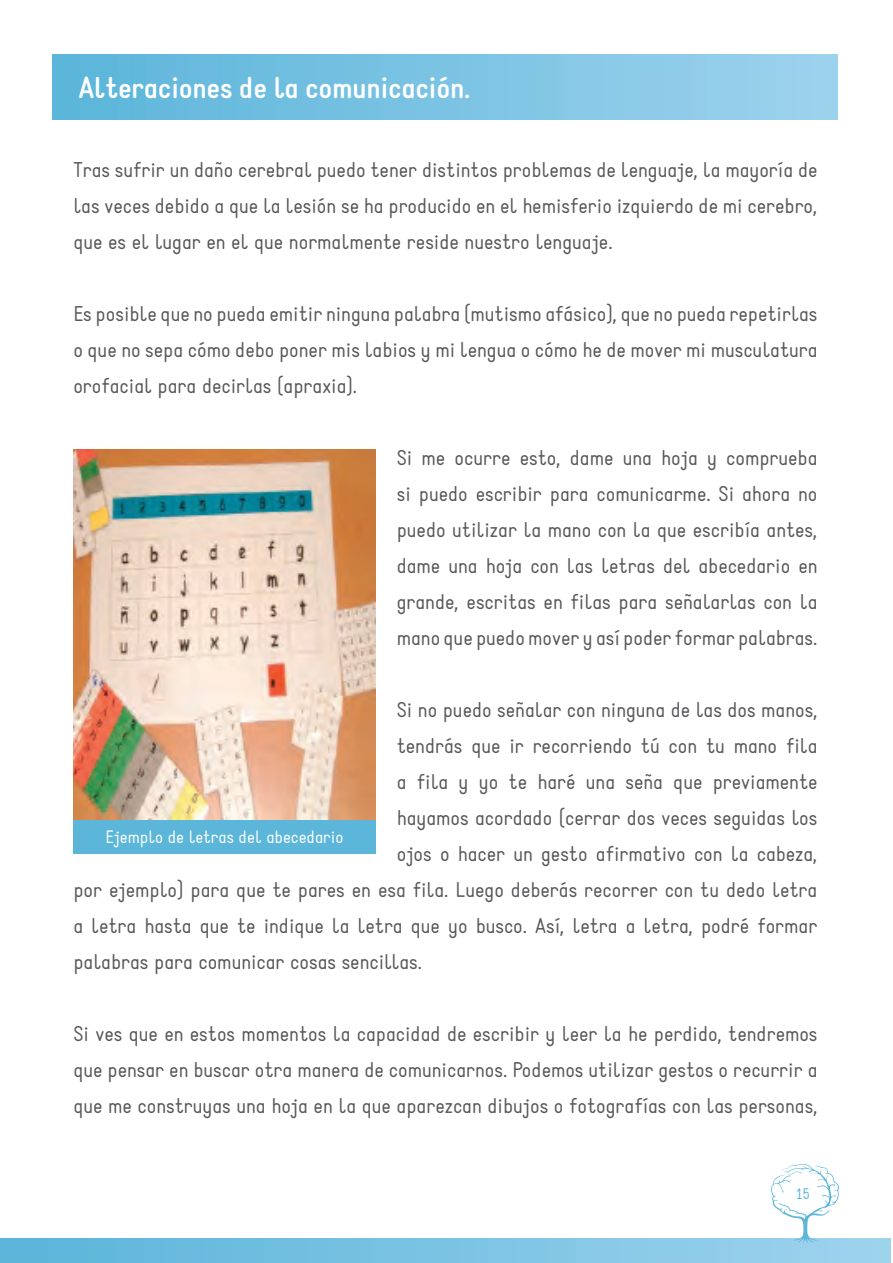
<style>
.page{position:relative;width:893px;height:1263px;background:#fff}
.page>*{position:absolute;margin:0;border:0;box-sizing:border-box;transform-origin:0 0}
.t1{font:700 30px "Static";color:#fff}
.t2{font:21px/36px "Static";color:#57585a;text-align:justify}
.t3{font:17.55px "Static";color:#fff}
.t4{font:15px "Static";color:#5bb6da}
</style>
<div class="page">
<div style="left:53px;top:54px;width:785px;height:65px;background:linear-gradient(to right,#5ab5da,#9ed2ed)"></div>
<div style="left:0;top:1238px;width:891px;height:25px;background:linear-gradient(to right,#59b5da,#9fd3ed)"></div>
<svg style="left:771px;top:1164px;width:68px;height:79px"></svg>
<div style="left:73px;top:819px;width:302px;height:35px;background:#5bb6da"></div>
<img style="left:73px;top:449px;width:302px;height:370px">
<p class="t1" style="left:79px;top:69px;width:393px">Alteraciones de la comunicación.</p>
<p class="t2" style="left:73px;top:153px;width:746px">Tras sufrir un daño cerebral puedo tener distintos problemas de lenguaje, la mayoría de las veces debido a que la lesión se ha producido en el hemisferio izquierdo de mi cerebro, que es el lugar en el que normalmente reside nuestro lenguaje.</p>
<p class="t2" style="left:73px;top:297px;width:746px">Es posible que no pueda emitir ninguna palabra (mutismo afásico), que no pueda repetirlas o que no sepa cómo debo poner mis labios y mi lengua o cómo he de mover mi musculatura orofacial para decirlas (apraxia).</p>
<p class="t2" style="left:397px;top:441px;width:422px">Si me ocurre esto, dame una hoja y comprueba si puedo escribir para comunicarme. Si ahora no puedo utilizar la mano con la que escribía antes, dame una hoja con las letras del abecedario en grande, escritas en filas para señalarlas con la mano que puedo mover y así poder formar palabras.</p>
<p class="t2" style="left:397px;top:693px;width:422px">Si no puedo señalar con ninguna de las dos manos,</p>
<p class="t2" style="left:397px;top:729px;width:422px">tendrás que ir recorriendo tú con tu mano fila</p>
<p class="t2" style="left:397px;top:765px;width:422px">a fila y yo te haré una seña que previamente</p>
<p class="t2" style="left:397px;top:801px;width:422px">hayamos acordado (cerrar dos veces seguidas los</p>
<p class="t2" style="left:397px;top:837px;width:422px">ojos o hacer un gesto afirmativo con la cabeza,</p>
<p class="t2" style="left:73px;top:873px;width:745px">por ejemplo) para que te pares en esa fila. Luego deberás recorrer con tu dedo letra</p>
<p class="t2" style="left:73px;top:909px;width:745px">a letra hasta que te indique la letra que yo busco. Así, letra a letra, podré formar</p>
<p class="t2" style="left:73px;top:945px;width:350px">palabras para comunicar cosas sencillas.</p>
<p class="t3" style="left:105px;top:826px;width:239px">Ejemplo de letras del abecedario</p>
<p class="t2" style="left:73px;top:1017px;width:746px">Si ves que en estos momentos la capacidad de escribir y leer la he perdido, tendremos que pensar en buscar otra manera de comunicarnos. Podemos utilizar gestos o recurrir a que me construyas una hoja en la que aparezcan dibujos o fotografías con las personas,</p>
<p class="t4" style="left:796px;top:1185px;width:16px">15</p>
</div>
